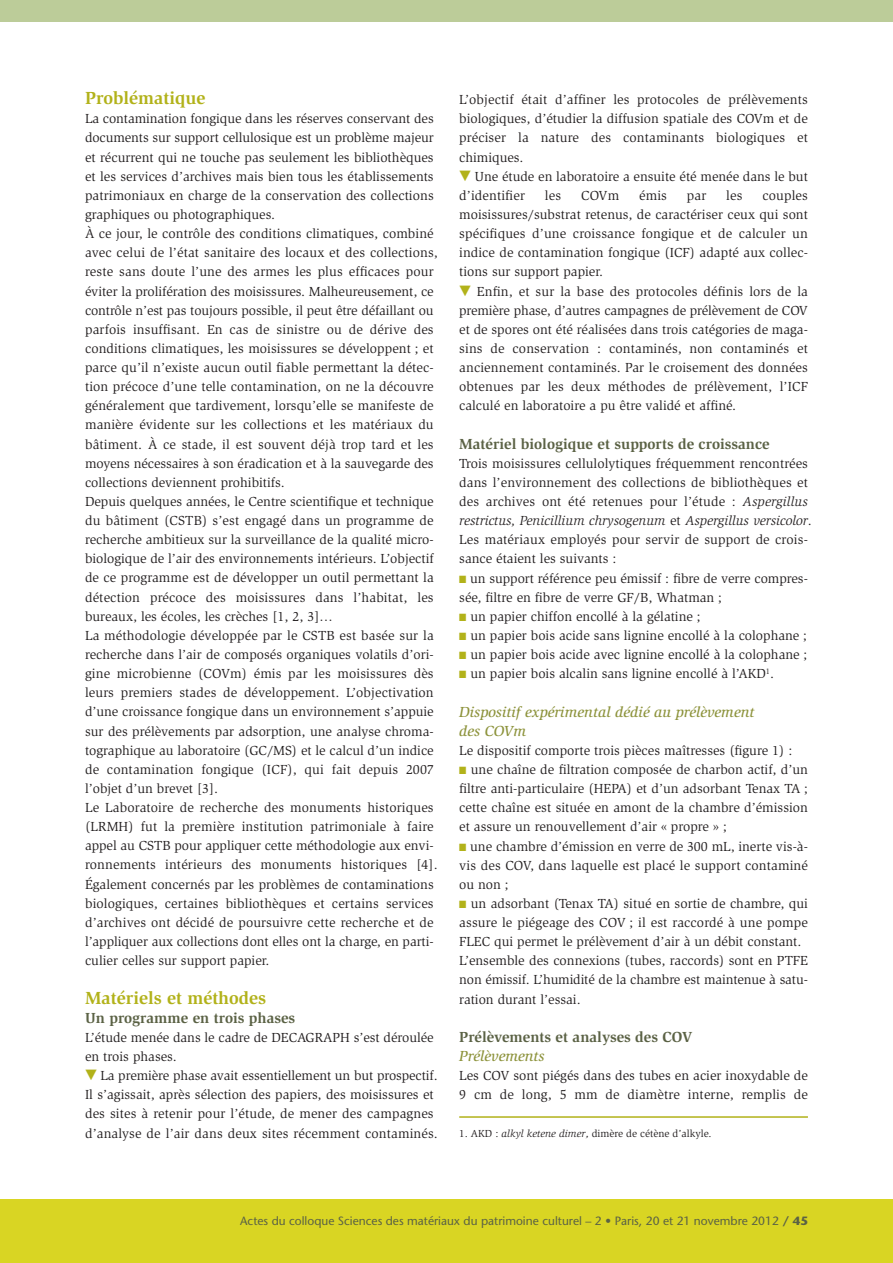
<style>
.page{position:relative;width:893px;height:1263px;background:#fff}
.page>*{position:absolute;margin:0;border:0;box-sizing:border-box;transform-origin:0 0}
.t1{font:700 18px "Slimbach Std";color:#b2b21a}
.t2{font:700 15px "Slimbach Std";color:#5b6245}
.t3{font:italic 500 15px/19.2px "Slimbach Std";color:#8d933c}
.t4{font:13.5px/19.2px "Slimbach Std";color:#231f20}
.t5{font:12px "Stone Sans";color:#5b6245}
.t6{font:10.5px "Slimbach";color:#231f20}
.s1{color:#b2b21a}
.s2{font-style:italic}
.s3{font-weight:700}
</style>
<div class="page">
<div style="left:0;top:1199px;width:893px;height:64px;background:#d9d523"></div>
<div style="left:0;top:0;width:893px;height:21px;background:#bccc99"></div>
<hr style="left:459px;top:1116px;width:349px;height:2px;background:#b2b21a">
<h1 class="t1" style="left:85px;top:91px;width:122px">Problématique</h1>
<p class="t4" style="left:85px;top:110px;width:354px">La contamination fongique dans les réserves conservant des documents sur support cellulosique est un problème majeur et récurrent qui ne touche pas seulement les bibliothèques et les services d’archives mais bien tous les établissements patrimoniaux en charge de la conservation des collections graphiques ou photographiques.<br>À ce jour, le contrôle des conditions climatiques, combiné avec celui de l’état sanitaire des locaux et des collections, reste sans doute l’une des armes les plus efficaces pour éviter la prolifération des moisissures. Malheureusement, ce contrôle n’est pas toujours possible , il peut être défaillant ou parfois insuffisant. En cas de sinistre ou de dérive des conditions climatiques, les moisissures se développent ; et parce qu’il n’existe aucun outil fiable permettant la détec&shy;tion précoce d’une telle contamination, on ne la découvre généralement que tardivement, lorsqu’elle se manifeste de manière évidente sur les collections et les matériaux du bâtiment. À ce stade, il est souvent déjà trop tard et les moyens nécessaires à son éradication et à la sauvegarde des collections deviennent prohibitifs.<br>Depuis quelques années, le Centre scientifique et technique du bâtiment (CSTB) s’est engagé dans un programme de recherche ambitieux sur la surveillance de la qualité micro&shy;biologique de l’air des environnements intérieurs. L’objectif de ce programme est de développer un outil permettant la détection précoce des moisissures dans l’habitat, les bureaux, les écoles, les crèches [1, 2, 3]…<br>La méthodologie développée par le CSTB est basée sur la recherche dans l’air de composés organiques volatils d’ori&shy;gine microbienne (COVm) émis par les moisissures dès leurs premiers stades de développement. L’objectivation d’une croissance fongique dans un environnement s’appuie sur des prélèvements par adsorption, une analyse chroma&shy;tographique au laboratoire (GC/MS) et le calcul d’un indice de contamination fongique (ICF), qui fait depuis 2007 l’objet d’un brevet [3].<br>Le Laboratoire de recherche des monuments historiques (LRMH) fut la première institution patrimoniale à faire appel au CSTB pour appliquer cette méthodologie aux envi&shy;ronnements intérieurs des monuments historiques [4].<br>Également concernés par les problèmes de contaminations biologiques, certaines bibliothèques et certains services d’archives ont décidé de poursuivre cette recherche et de l’appliquer aux collections dont elles ont la charge, en parti&shy;culier celles sur support papier.</p>
<h1 class="t1" style="left:85px;top:991px;width:183px">Matériels et méthodes</h1>
<p class="t2" style="left:85px;top:1012px;width:212px">Un programme en trois phases</p>
<p class="t4" style="left:85px;top:1029px;width:350px">L’étude menée dans le cadre de DECAGRAPH s’est déroulée en trois phases.</p>
<p class="t4" style="left:85px;top:1067px;width:354px"><span class="s1">▼</span> La première phase avait essentiellement un but prospectif.<br>Il s’agissait, après sélection des papiers, des moisissures et des sites à retenir pour l’étude, de mener des campagnes d’analyse de l’air dans deux sites récemment contaminés.</p>
<p class="t4" style="left:459px;top:91px;width:350px;text-align:justify">L’objectif était d’affiner les protocoles de prélèvements biologiques, d’étudier la diffusion spatiale des COVm et de préciser la nature des contaminants biologiques et chimiques.</p>
<p class="t4" style="left:459px;top:168px;width:350px"><span class="s1">▼</span> Une étude en laboratoire a ensuite été menée dans le but d’identifier</p>
<p class="t4" style="left:545px;top:187px;width:18px">les</p>
<p class="t4" style="left:581px;top:187px;width:40px">COVm</p>
<p class="t4" style="left:639px;top:187px;width:29px">émis</p>
<p class="t4" style="left:687px;top:187px;width:21px">par</p>
<p class="t4" style="left:726px;top:187px;width:18px">les</p>
<p class="t4" style="left:459px;top:187px;width:350px;text-align:justify;text-indent:303px">couples moisissures/substrat retenus, de caractériser ceux qui sont spécifiques d’une croissance fongique et de calculer un indice de contamination fongique (ICF) adapté aux collec&shy;tions sur support papier.</p>
<p class="t4" style="left:459px;top:283px;width:350px;text-align:justify"><span class="s1">▼</span> Enfin, et sur la base des protocoles définis lors de la première phase, d’autres campagnes de prélèvement de COV et de spores ont été réalisées dans trois catégories de maga&shy;sins de conservation : contaminés, non conta minés et anciennement contaminés. Par le croisement des données obtenues par les deux méthodes de prélèvement, l’ICF calculé en laboratoire a pu être validé et affiné.</p>
<p class="t2" style="left:459px;top:438px;width:312px">Matériel biologique et supports de croissance</p>
<p class="t4" style="left:459px;top:455px;width:354px">Trois moisissures cellulolytiques fréquemment rencontrées dans l’environnement des collections de bibliothèques et des archives ont été retenues pour l’étude : <span class="s2">Aspergillus restrictus, Penicillium chrysogenum</span> et <span class="s2">Aspergillus versicolor</span>.<br>Les matériaux employés pour servir de support de crois&shy;sance étaient les suivants :</p>
<p class="t4" style="left:459px;top:570px;width:350px"><span class="s1">■</span> un support référence peu émissif : fibre de verre compres&shy;sée, filtre en fibre de verre GF/B, Whatman ;</p>
<p class="t4" style="left:459px;top:608px;width:243px"><span class="s1">■</span> un papier chiffon encollé à la gélatine ;</p>
<p class="t4" style="left:459px;top:627px;width:349px"><span class="s1">■</span> un papier bois acide sans lignine encollé à la colophane ;</p>
<p class="t4" style="left:459px;top:646px;width:349px"><span class="s1">■</span> un papier bois acide avec lignine encollé à la colophane ;</p>
<p class="t4" style="left:459px;top:665px;width:316px"><span class="s1">■</span> un papier bois alcalin sans lignine encollé à l’AKD<sup>1</sup>.</p>
<p class="t3" style="left:459px;top:703px;width:297px">Dispositif expérimental dédié au prélèvement des COVm</p>
<p class="t4" style="left:459px;top:742px;width:335px">Le dispositif comporte trois pièces maîtresses (figure 1) :</p>
<p class="t4" style="left:459px;top:761px;width:350px;text-align:justify"><span class="s1">■</span> une chaîne de filtration composée de charbon actif, d’un filtre anti-particulaire (HEPA) et d’un adsorbant Tenax TA ; cette chaîne est située en amont de la chambre d’émission et assure un renouvellement d’air « propre » ;</p>
<p class="t4" style="left:459px;top:838px;width:350px;text-align:justify"><span class="s1">■</span> une chambre d’émission en verre de 300 mL, inerte vis-à&shy;vis des COV, dans laquelle est placé le support contaminé ou non ;</p>
<p class="t4" style="left:459px;top:895px;width:350px"><span class="s1">■</span> un adsorbant (Tenax TA) situé en sortie de chambre, qui assure le piégeage des COV ; il est raccordé à une pompe FLEC qui permet le prélèvement d’air à un débit constant.<br>L’ensemble des connexions (tubes, raccords) sont en PTFE non émissif. L’humidité de la chambre est main tenue à satu&shy;ration durant l’essai.</p>
<p class="t2" style="left:459px;top:1031px;width:235px">Prélèvements et analyses des COV</p>
<p class="t3" style="left:459px;top:1048px;width:87px">Prélèvements</p>
<p class="t4" style="left:459px;top:1067px;width:350px">Les COV sont piégés dans des tubes en acier inoxydable de<br>9 cm de long, 5 mm de diamètre interne, remplis de</p>
<p class="t6" style="left:459px;top:1130px;width:254px">1. AKD : <span class="s2">alkyl ketene dimer</span><span class="s2">,</span> dimère de cétène d’alkyle.</p>
<p class="t5" style="left:240px;top:1216px;width:569px">Actes du colloque Sciences des matériaux du patrimoine culturel – 2 <span class="s3">•</span> Paris, 20 et 21 novembre 2012 <span class="s3">/ 45</span></p>
</div>
